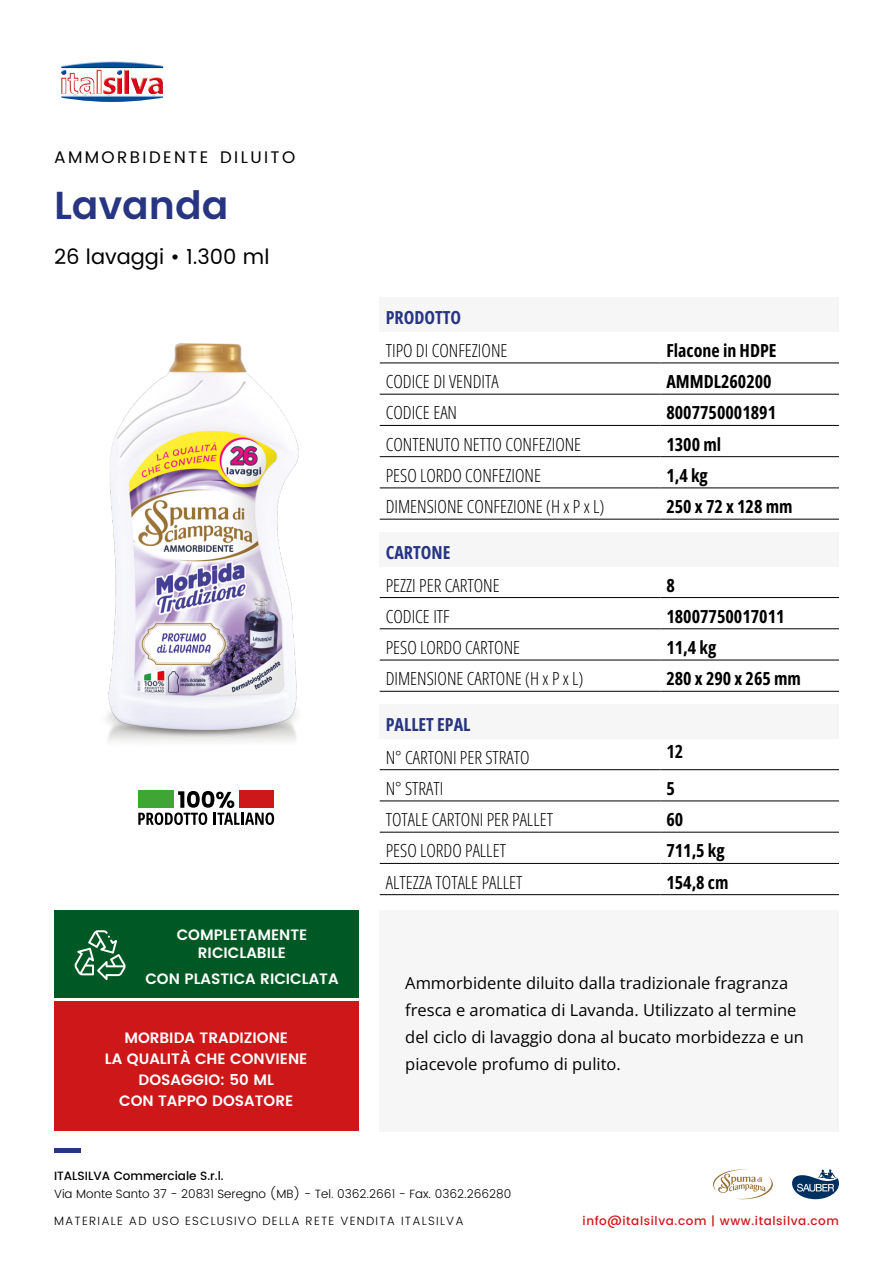
<style>
.page{position:relative;width:893px;height:1263px;background:#fff}
.page>*{position:absolute;margin:0;border:0;box-sizing:border-box;transform-origin:0 0}
.t1{font:600 39px "Poppins";color:#283583}
.t2{font:21px "Poppins";color:#000}
.t3{font:18px "Open Sans";color:#000}
.t4{font:18px "Open Sans";color:#283583}
.t5{font:700 18px "Open Sans Condensed";color:#000}
.t6{font:16.8px "Poppins";letter-spacing:.145em;color:#000}
.t7{font:16.5px/27px "Open Sans";color:#000}
.t8{font:600 15px/21px "Poppins";color:#fff;text-align:center}
.t9{font:300 12px "Poppins";color:#000}
.t10{font:300 12px "Poppins";letter-spacing:.1em;color:#000}
.t11{font:500 12px "Poppins";letter-spacing:.05em;color:#cd1719}
.t12{font:500 12px "Poppins";color:#000}
</style>
<div class="page">
<hr style="left:54px;top:1148px;width:26px;height:4px;background:#283583">
<img style="left:61px;top:61px;width:102px;height:41px">
<svg style="left:792px;top:1169px;width:47px;height:30px"></svg>
<svg style="left:713px;top:1169px;width:60px;height:31px"></svg>
<img style="left:106px;top:343px;width:193px;height:399px">
<div style="left:54px;top:1001px;width:304px;height:130px;background:#cd1719"></div>
<div style="left:380px;top:910px;width:459px;height:221px;background:#f6f6f6"></div>
<div style="left:54px;top:910px;width:304px;height:87px;background:#005924"></div>
<svg style="left:74px;top:930px;width:52px;height:50px"></svg>
<div style="left:380px;top:704px;width:459px;height:34px;background:#f6f6f6"></div>
<hr style="left:380px;top:769px;width:280px;height:1px;background:#000">
<hr style="left:660px;top:769px;width:179px;height:1px;background:#000">
<hr style="left:380px;top:801px;width:280px;height:1px;background:#000">
<hr style="left:660px;top:801px;width:179px;height:1px;background:#000">
<hr style="left:380px;top:832px;width:280px;height:1px;background:#000">
<hr style="left:660px;top:832px;width:179px;height:1px;background:#000">
<hr style="left:380px;top:863px;width:280px;height:1px;background:#000">
<hr style="left:660px;top:863px;width:179px;height:1px;background:#000">
<hr style="left:380px;top:894px;width:280px;height:1px;background:#000">
<hr style="left:660px;top:894px;width:179px;height:1px;background:#000">
<div style="left:380px;top:532px;width:459px;height:34px;background:#f6f6f6"></div>
<hr style="left:380px;top:597px;width:280px;height:1px;background:#000">
<hr style="left:660px;top:597px;width:179px;height:1px;background:#000">
<hr style="left:380px;top:628px;width:280px;height:1px;background:#000">
<hr style="left:660px;top:628px;width:179px;height:1px;background:#000">
<hr style="left:380px;top:660px;width:280px;height:1px;background:#000">
<hr style="left:660px;top:660px;width:179px;height:1px;background:#000">
<hr style="left:380px;top:691px;width:280px;height:1px;background:#000">
<hr style="left:660px;top:691px;width:179px;height:1px;background:#000">
<div style="left:380px;top:298px;width:459px;height:34px;background:#f6f6f6"></div>
<hr style="left:380px;top:363px;width:280px;height:1px;background:#000">
<hr style="left:660px;top:363px;width:179px;height:1px;background:#000">
<hr style="left:380px;top:394px;width:280px;height:1px;background:#000">
<hr style="left:660px;top:394px;width:179px;height:1px;background:#000">
<hr style="left:380px;top:425px;width:280px;height:1px;background:#000">
<hr style="left:660px;top:425px;width:179px;height:1px;background:#000">
<hr style="left:380px;top:456px;width:280px;height:1px;background:#000">
<hr style="left:660px;top:456px;width:179px;height:1px;background:#000">
<hr style="left:380px;top:488px;width:280px;height:1px;background:#000">
<hr style="left:660px;top:488px;width:179px;height:1px;background:#000">
<hr style="left:380px;top:519px;width:280px;height:1px;background:#000">
<hr style="left:660px;top:519px;width:179px;height:1px;background:#000">
<svg style="left:138px;top:791px;width:136px;height:34px"></svg>
<p class="t6" style="left:54px;top:145px;width:243px">AMMORBIDENTE DILUITO</p>
<h1 class="t1" style="left:54px;top:176px;width:176px">Lavanda</h1>
<p class="t2" style="left:54px;top:241px;width:217px">26 lavaggi • 1.300 ml</p>
<p class="t8" style="left:177px;top:926px;width:132px;line-height:18px">COMPLETAMENTE<br>RICICLABILE</p>
<p class="t8" style="left:145px;top:969px;width:195px">CON PLASTICA RICICLATA</p>
<p class="t8" style="left:105px;top:1028px;width:204px">MORBIDA TRADIZIONE<br>LA QUALITÀ CHE CONVIENE<br>DOSAGGIO: 50 ML<br>CON TAPPO DOSATORE</p>
<p class="t4" style="left:386px;top:305px;width:77px">PRODOTTO</p>
<p class="t3" style="left:386px;top:338px;width:123px">TIPO DI CONFEZIONE</p>
<p class="t3" style="left:666px;top:338px;width:112px">Flacone in HDPE</p>
<p class="t3" style="left:386px;top:369px;width:114px">CODICE DI VENDITA</p>
<p class="t3" style="left:666px;top:369px;width:107px">AMMDL260200</p>
<p class="t3" style="left:386px;top:401px;width:73px">CODICE EAN</p>
<p class="t3" style="left:666px;top:401px;width:111px">8007750001891</p>
<p class="t3" style="left:386px;top:432px;width:197px">CONTENUTO NETTO CONFEZIONE</p>
<p class="t3" style="left:666px;top:432px;width:56px">1300 ml</p>
<p class="t3" style="left:386px;top:463px;width:157px">PESO LORDO CONFEZIONE</p>
<p class="t3" style="left:666px;top:463px;width:43px">1,4 kg</p>
<p class="t3" style="left:386px;top:494px;width:220px">DIMENSIONE CONFEZIONE (H x P x L)</p>
<p class="t3" style="left:666px;top:494px;width:128px">250 x 72 x 128 mm</p>
<p class="t4" style="left:386px;top:540px;width:66px">CARTONE</p>
<p class="t3" style="left:386px;top:573px;width:115px">PEZZI PER CARTONE</p>
<p class="t3" style="left:666px;top:573px;width:10px">8</p>
<p class="t3" style="left:386px;top:604px;width:66px">CODICE ITF</p>
<p class="t3" style="left:666px;top:604px;width:120px">18007750017011</p>
<p class="t3" style="left:386px;top:635px;width:136px">PESO LORDO CARTONE</p>
<p class="t3" style="left:666px;top:635px;width:51px">11,4 kg</p>
<p class="t3" style="left:386px;top:666px;width:199px">DIMENSIONE CARTONE (H x P x L)</p>
<p class="t3" style="left:666px;top:666px;width:136px">280 x 290 x 265 mm</p>
<p class="t4" style="left:386px;top:712px;width:86px">PALLET EPAL</p>
<p class="t3" style="left:386px;top:745px;width:145px">N° CARTONI PER STRATO</p>
<p class="t5" style="left:666px;top:739px;width:18px">12</p>
<p class="t3" style="left:386px;top:776px;width:59px">N° STRATI</p>
<p class="t3" style="left:666px;top:776px;width:10px">5</p>
<p class="t3" style="left:386px;top:807px;width:169px">TOTALE CARTONI PER PALLET</p>
<p class="t3" style="left:666px;top:807px;width:18px">60</p>
<p class="t3" style="left:386px;top:838px;width:122px">PESO LORDO PALLET</p>
<p class="t3" style="left:666px;top:838px;width:60px">711,5 kg</p>
<p class="t3" style="left:386px;top:870px;width:138px">ALTEZZA TOTALE PALLET</p>
<p class="t3" style="left:666px;top:870px;width:64px">154,8 cm</p>
<p class="t7" style="left:405px;top:969px;width:400px">Ammorbidente diluito dalla tradizionale fragranza fresca e aromatica di Lavanda. Utilizzato al termine del ciclo di lavaggio dona al bucato morbidezza e un piacevole profumo di pulito.</p>
<p class="t12" style="left:54px;top:1167px;width:171px">ITALSILVA Commerciale S.r.l.</p>
<p class="t9" style="left:54px;top:1185px;width:459px">Via Monte Santo 37 - 20831 Seregno (MB) - Tel. 0362.2661 - Fax. 0362.266280</p>
<p class="t10" style="left:54px;top:1212px;width:411px">MATERIALE AD USO ESCLUSIVO DELLA RETE VENDITA ITALSILVA</p>
<p class="t11" style="left:583px;top:1212px;width:258px">info@italsilva.com | www.italsilva.com</p>
</div>
